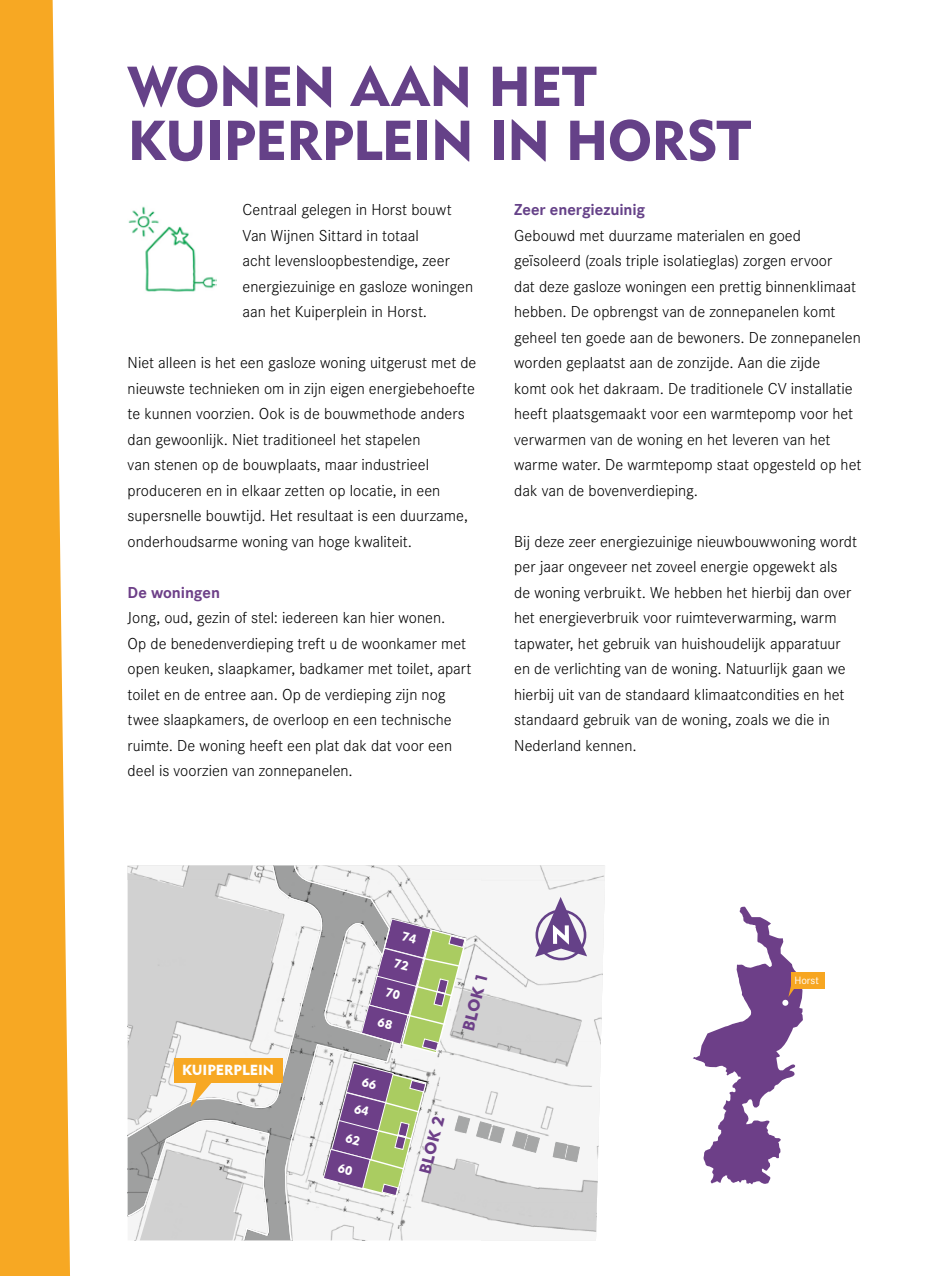
<style>
.page{position:relative;width:936px;height:1276px;background:#fff}
.page>*{position:absolute;margin:0;border:0;box-sizing:border-box;transform-origin:0 0}
.t1{font:55.5px/54px "Geometric 415 BT Black A";letter-spacing:-.01em;color:#654188}
.t2{font:300 16.5px/25.5px "Corporate S";color:#000}
.t3{font:700 16.5px "Corporate S";letter-spacing:-.005em;color:#654188}
.t4{font:700 16.5px "Corporate S";letter-spacing:-.005em;color:#6d3f88}
.t5{font:16.5px "Geometric 415 BT Black A";color:#6d3f88}
.t6{font:14.55px "Geometric 415 BT Black A";color:#fff}
.t7{font:10.35px "Corporate S";color:#fff}
</style>
<div class="page">
<svg style="left:0;top:0;width:70px;height:1276px;background:#f7b23c"></svg>
<div style="left:790px;top:972px;width:34px;height:16px;background:#f7a621"></div>
<svg style="left:693px;top:906px;width:109px;height:278px"></svg>
<img style="left:128px;top:206px;width:88px;height:86px">
<div style="left:128px;top:865px;width:476px;height:375px;background:#f5f5f5"></div>
<svg style="left:128px;top:865px;width:266px;height:375px"></svg>
<svg style="left:128px;top:865px;width:155px;height:254px"></svg>
<svg style="left:322px;top:897px;width:281px;height:334px"></svg>
<h1 class="t1" style="left:128px;top:59px;width:624px">WONEN AAN HET<br>KUIPERPLEIN IN HORST</h1>
<p class="t2" style="left:242px;top:197px;width:232px">Centraal gelegen in Horst bouwt<br>Van Wijnen Sittard in totaal<br>acht levensloopbestendige, zeer energiezuinige en gasloze woningen aan het Kuiperplein in Horst.</p>
<p class="t2" style="left:128px;top:349px;width:350px">Niet alleen is het een gasloze woning uitgerust met de nieuwste technieken om in zijn eigen energiebehoefte te kunnen voorzien. Ook is de bouwmethode anders dan gewoonlijk. Niet traditioneel het stapelen<br>van stenen op de bouwplaats, maar industrieel produceren en in elkaar zetten op locatie, in een supersnelle bouwtijd. Het resultaat is een duurzame, onderhoudsarme woning van hoge kwaliteit.</p>
<p class="t4" style="left:128px;top:581px;width:94px">De woningen</p>
<p class="t2" style="left:128px;top:604px;width:345px">Jong, oud, gezin of stel: iedereen kan hier wonen.<br>Op de benedenverdieping treft u de woonkamer met open keuken, slaapkamer, badkamer met toilet, apart toilet en de entree aan. Op de verdieping zijn nog twee slaapkamers, de overloop en een technische ruimte. De woning heeft een plat dak dat voor een deel is voorzien van zonnepanelen.</p>
<p class="t3" style="left:514px;top:198px;width:133px">Zeer energiezuinig</p>
<p class="t2" style="left:514px;top:222px;width:348px">Gebouwd met duurzame materialen en goed geïsoleerd (zoals triple isolatieglas) zorgen ervoor<br>dat deze gasloze woningen een prettig binnenklimaat hebben. De opbrengst van de zonnepanelen komt geheel ten goede aan de bewoners. De zonnepanelen worden geplaatst aan de zonzijde. Aan die zijde<br>komt ook het dakraam. De traditionele CV installatie heeft plaatsgemaakt voor een warmtepomp voor het verwarmen van de woning en het leveren van het warme water. De warmtepomp staat opgesteld op het dak van de bovenverdieping.</p>
<p class="t2" style="left:514px;top:528px;width:344px">Bij deze zeer energiezuinige nieuwbouwwoning wordt per jaar ongeveer net zoveel energie opgewekt als de woning verbruikt. We hebben het hierbij dan over het energieverbruik voor ruimteverwarming, warm tapwater, het gebruik van huishoudelijk apparatuur en de verlichting van de woning. Natuurlijk gaan we hierbij uit van de standaard klimaatcondities en het standaard gebruik van de woning, zoals we die in Nederland kennen.</p>
<p class="t6" style="left:182px;top:1061px;width:94px">KUIPERPLEIN</p>
<p class="t5" style="left:458px;top:1027px;width:60px;rotate:-75deg">BLOK 1</p>
<p class="t5" style="left:414px;top:1170px;width:60px;rotate:-75deg">BLOK 2</p>
<p class="t7" style="left:794px;top:974px;width:26px">Horst</p>
</div>
